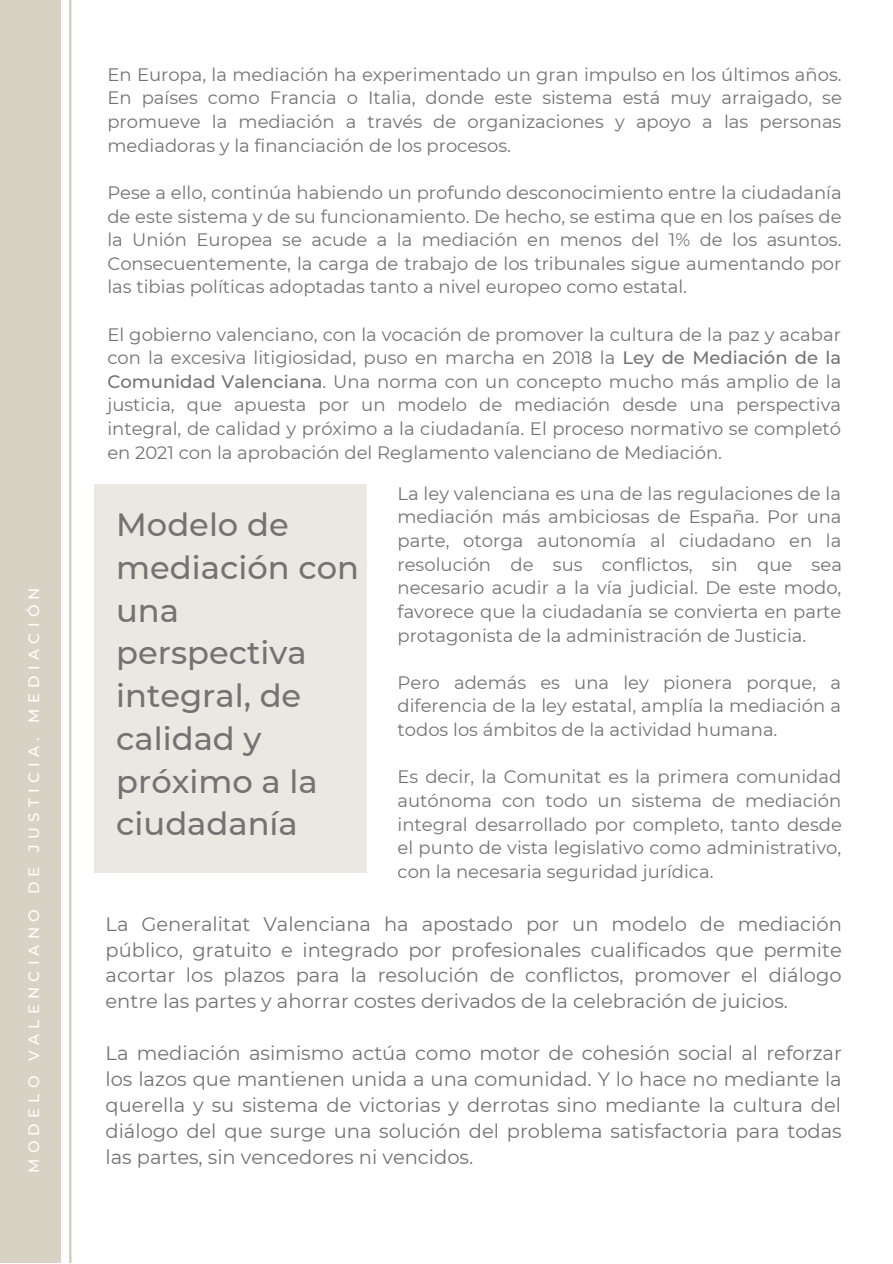
<style>
.page{position:relative;width:893px;height:1264px;background:#fff}
.page>*{position:absolute;margin:0;border:0;box-sizing:border-box;transform-origin:0 0}
.t1{font:500 32.1px/42.8px "Montserrat";color:#737373}
.t2{font:19.5px/25.8px "Montserrat";color:#737373;text-align:justify}
.t3{font:18px/23.5px "Montserrat";color:#737373;text-align:justify}
.t4{font:500 15px "Montserrat";letter-spacing:.355em;color:#fff}
.s1{font-weight:500}
</style>
<div class="page">
<hr style="left:69px;top:0;width:2px;height:1262px;background:#d1cabb">
<div style="left:0;top:0;width:61px;height:1262px;background:#d8d2c5"></div>
<div style="left:94px;top:484px;width:272px;height:388px;background:#ebe8e1"></div>
<p class="t4" style="left:25px;top:1173px;width:587px;rotate:-90deg">MODELO VALENCIANO DE JUSTICIA. MEDIACIÓN</p>
<p class="t3" style="left:107px;top:63px;width:736px">En Europa, la mediación ha experimentado un gran impulso en los últimos años.<br>En países como Francia o Italia, donde este sistema está muy arraigado, se promueve la mediación a través de organizaciones y apoyo a las personas mediadoras y la financiación de los procesos.</p>
<p class="t3" style="left:107px;top:181px;width:735px">Pese a ello, continúa habiendo un profundo desconocimiento entre la ciudadanía de este sistema y de su funcionamiento. De hecho, se estima que en los países de la Unión Europea se acude a la mediación en menos del 1% de los asuntos.<br>Consecuentemente, la carga de trabajo de los tribunales sigue aumentando por las tibias políticas adoptadas tanto a nivel europeo como estatal.</p>
<p class="t3" style="left:107px;top:322px;width:735px">El gobierno valenciano, con la vocación de promover la cultura de la paz y acabar con la excesiva litigiosidad, puso en marcha en 2018 la <span class="s1">Ley de Mediación de la Comunidad Valenciana</span>. Una norma con un concepto mucho más amplio de la justicia, que apuesta por un modelo de mediación desde una perspectiva integral, de calidad y próximo a la ciudadanía. El proceso normativo se completó en 2021 con la aprobación del Reglamento valenciano de Mediación.</p>
<p class="t3" style="left:397px;top:481px;width:446px">La ley valenciana es una de las regulaciones de la mediación más ambiciosas de España. Por una parte, otorga autonomía al ciudadano en la resolución de sus conflictos, sin que sea necesario acudir a la vía judicial. De este modo, favorece que la ciudadanía se convierta en parte protagonista de la administración de Justicia.</p>
<p class="t3" style="left:397px;top:670px;width:445px">Pero además es una ley pionera porque, a diferencia de la ley estatal, amplía la mediación a todos los ámbitos de la actividad humana.</p>
<p class="t3" style="left:397px;top:765px;width:446px">Es decir, la Comunitat es la primera comunidad autónoma con todo un sistema de mediación integral desarrollado por completo, tanto desde el punto de vista legislativo como administrativo, con la necesaria seguridad jurídica.</p>
<p class="t2" style="left:105px;top:910px;width:737px">La Generalitat Valenciana ha apostado por un modelo de mediación público, gratuito e integrado por profesionales cualificados que permite acortar los plazos para la resolución de conflictos, promover el diálogo entre las partes y ahorrar costes derivados de la celebración de juicios.</p>
<p class="t2" style="left:105px;top:1040px;width:737px">La mediación asimismo actúa como motor de cohesión social al reforzar los lazos que mantienen unida a una comunidad. Y lo hace no mediante la querella y su sistema de victorias y derrotas sino mediante la cultura del diálogo del que surge una solución del problema satisfactoria para todas las partes, sin vencedores ni vencidos.</p>
<h1 class="t1" style="left:116px;top:503px;width:244px">Modelo de mediación con una perspectiva integral, de calidad y próximo a la ciudadanía</h1>
</div>
